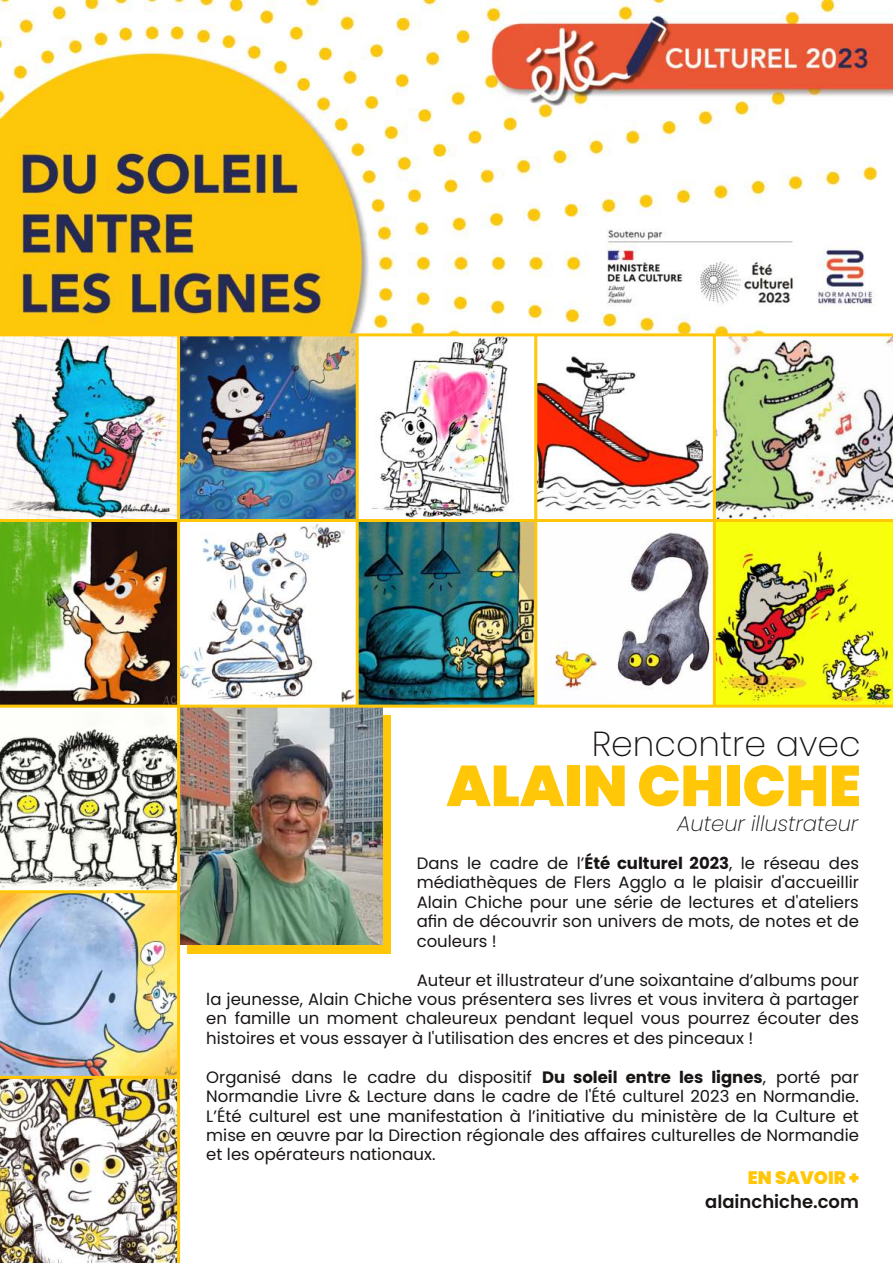
<style>
.page{position:relative;width:893px;height:1263px;background:#fff}
.page>*{position:absolute;margin:0;border:0;box-sizing:border-box;transform-origin:0 0}
.t1{font:900 57.45px "Poppins";color:#ffc707}
.t2{font:200 34.65px "Poppins";color:#181514}
.t3{font:italic 200 21.15px "Poppins";color:#181514}
.t4{font:600 18px "Poppins";color:#181514}
.t5{font:900 18px "Poppins";color:#ffc707}
.t6{font:16.5px/19.5px "Poppins";color:#181514;text-align:justify}
.s1{font-weight:700}
</style>
<div class="page">
<div style="left:187px;top:715px;width:204px;height:238px;background:#ffc707"></div>
<img style="left:180px;top:708px;width:203px;height:237px">
<img style="left:0;top:0;width:893px;height:519px">
<img style="left:0;top:522px;width:177px;height:741px">
<img style="left:180px;top:522px;width:354px;height:183px">
<img style="left:545px;top:522px;width:348px;height:183px">
<hr style="left:0;top:333px;width:893px;height:3px;background:#ffc707">
<hr style="left:534px;top:335px;width:3px;height:371px;background:#ffc707">
<hr style="left:356px;top:335px;width:3px;height:371px;background:#ffc707">
<hr style="left:177px;top:335px;width:3px;height:928px;background:#ffc707">
<hr style="left:713px;top:335px;width:3px;height:371px;background:#ffc707">
<hr style="left:0;top:519px;width:893px;height:3px;background:#ffc707">
<hr style="left:0;top:705px;width:893px;height:3px;background:#ffc707">
<hr style="left:0;top:890px;width:179px;height:3px;background:#ffc707">
<hr style="left:0;top:1076px;width:179px;height:3px;background:#ffc707">
<h2 class="t2" style="left:592px;top:724px;width:271px">Rencontre avec</h2>
<h1 class="t1" style="left:446px;top:753px;width:416px">ALAIN CHICHE</h1>
<p class="t3" style="left:677px;top:811px;width:183px">Auteur illustrateur</p>
<p class="t6" style="left:417px;top:853px;width:444px">Dans le cadre de l’<span class="s1">Été culturel 2023</span>, le réseau des médiathèques de Flers Agglo a le plaisir d'accueillir Alain Chiche pour une série de lectures et d'ateliers afin de découvrir son univers de mots, de notes et de couleurs !</p>
<p class="t6" style="left:206px;top:970px;width:654px;text-indent:210px">Auteur et illustrateur d’une soixantaine d’albums pour la jeunesse, Alain Chiche vous présentera ses livres et vous invitera à partager en famille un moment chaleureux pendant lequel vous pourrez écouter des histoires et vous essayer à l'utilisation des encres et des pinceaux !</p>
<p class="t6" style="left:206px;top:1067px;width:654px">Organisé dans le cadre du dispositif <span class="s1">Du soleil entre les lignes</span>, porté par Normandie Livre &amp; Lecture dans le cadre de l'Été culturel 2023 en Normandie.<br>L’Été culturel est une manifestation à l’initiative du ministère de la Culture et mise en œuvre par la Direction régionale des affaires culturelles de Normandie et les opérateurs nationaux.</p>
<p class="t5" style="left:748px;top:1168px;width:113px">EN SAVOIR +</p>
<p class="t4" style="left:705px;top:1192px;width:155px">alainchiche.com</p>
</div>
